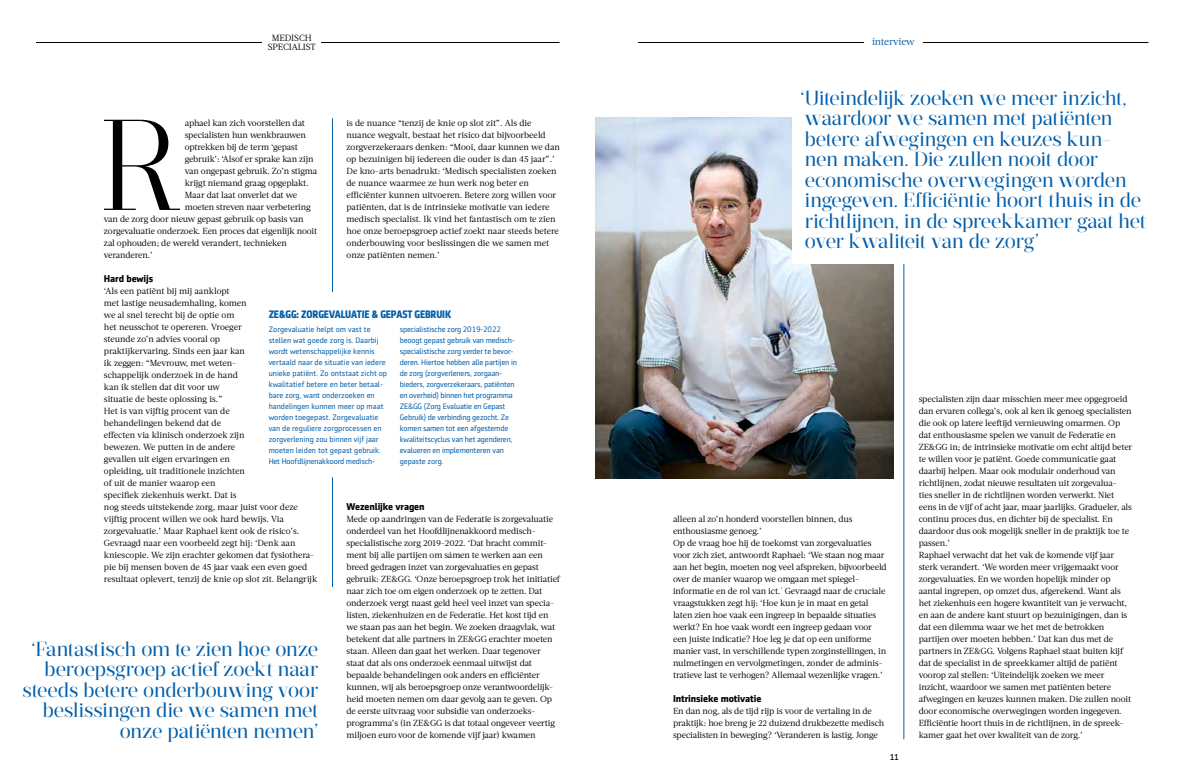
<style>
.page{position:relative;width:1191px;height:780px;background:#fff}
.page>*{position:absolute;margin:0;border:0;box-sizing:border-box;transform-origin:0 0}
.t1{font:300 128.8px "Prumo Display";color:#000}
.t2{font:20.2px/20.5px "Prumo Display";letter-spacing:-.01em;color:#005eaa}
.t3{font:700 11px "Sentico Sans DT Cond";letter-spacing:-.01em;color:#005eaa}
.t4{font:700 10px "Sentico Sans DT";letter-spacing:-.01em;color:#000}
.t5{font:10px "Acta";letter-spacing:-.01em;color:#005eaa}
.t6{font:9px/9px "Acta";letter-spacing:-.01em;color:#000;text-align:center}
.t7{font:8.8px/12px "Acta";letter-spacing:-.01em;color:#000}
.t8{font:8.5px "Museo Sans 500";color:#000}
.t9{font:8px/11px "Sentico Sans DT";color:#005eaa}
.t10{font:8px/11px "Sentico Sans DT";letter-spacing:-.02em;color:#005eaa}
</style>
<div class="page">
<hr style="left:36px;top:42px;width:523px;height:1px;background:#000">
<div style="left:263px;top:35px;width:58px;height:28px;background:#fff"></div>
<hr style="left:638px;top:42px;width:510px;height:1px;background:#000">
<div style="left:864px;top:37px;width:58px;height:10px;background:#fff"></div>
<hr style="left:332px;top:118px;width:1px;height:174px;background:#005eaa">
<hr style="left:903px;top:247px;width:1px;height:492px;background:#005eaa">
<img style="left:595px;top:117px;width:298px;height:361px">
<div style="left:792px;top:85px;width:348px;height:179px;background:#fff"></div>
<hr style="left:332px;top:477px;width:1px;height:261px;background:#005eaa">
<p class="t6" style="left:268px;top:34px;width:49px">MEDISCH<br>SPECIALIST</p>
<p class="t5" style="left:872px;top:36px;width:44px">interview</p>
<p class="t2" style="left:800px;top:88px;width:347px">‘Uiteindelijk zoeken we meer inzicht, waardoor we samen met patiënten betere afwegingen en keuzes kun-<br>nen maken. Die zullen nooit door economische overwegingen worden ingegeven. Efficiëntie hoort thuis in de richtlijnen, in de spreekkamer gaat het over kwaliteit van de zorg’</p>
<h1 class="t1" style="left:98px;top:90px;width:83px">R</h1>
<p class="t7" style="left:185px;top:117px;width:122px">aphael kan zich voorstellen dat</p>
<p class="t7" style="left:346px;top:117px;width:215px">is de nuance “tenzij de knie op slot zit”. Als die nuance wegvalt, bestaat het risico dat bijvoorbeeld zorgverzekeraars denken: “Mooi, daar kunnen we dan op bezuinigen bij iedereen die ouder is dan 45 jaar”.’ De kno-arts benadrukt: ‘Medisch specialisten zoeken de nuance waarmee ze hun werk nog beter en efficiënter kunnen uitvoeren. Betere zorg willen voor patiënten, dat is de intrinsieke motivatie van iedere medisch specialist. Ik vind het fantastisch om te zien hoe onze beroepsgroep actief zoekt naar steeds betere onderbouwing voor beslissingen die we samen met onze patiënten nemen.’</p>
<p class="t7" style="left:185px;top:129px;width:122px">specialisten hun wenkbrauwen</p>
<p class="t7" style="left:185px;top:141px;width:115px">optrekken bij de term ‘gepast</p>
<p class="t7" style="left:185px;top:153px;width:130px">gebruik’: ‘Alsof er sprake kan zijn</p>
<p class="t7" style="left:185px;top:165px;width:134px">van ongepast gebruik. Zo’n stigma</p>
<p class="t7" style="left:185px;top:177px;width:125px">krijgt niemand graag opgeplakt.</p>
<p class="t7" style="left:185px;top:189px;width:114px">Maar dat laat onverlet dat we</p>
<p class="t7" style="left:185px;top:201px;width:128px">moeten streven naar verbetering</p>
<p class="t7" style="left:104px;top:213px;width:201px">van de zorg door nieuw gepast gebruik op basis van</p>
<p class="t7" style="left:104px;top:225px;width:215px">zorgevaluatie onderzoek. Een proces dat eigenlijk nooit</p>
<p class="t7" style="left:104px;top:237px;width:184px">zal ophouden; de wereld verandert, technieken</p>
<p class="t7" style="left:104px;top:249px;width:50px">veranderen.’</p>
<p class="t4" style="left:104px;top:273px;width:51px">Hard bewijs</p>
<p class="t7" style="left:104px;top:285px;width:215px">‘Als een patiënt bij mij aanklopt<br>met lastige neusademhaling, komen<br>we al snel terecht bij de optie om<br>het neusschot te opereren. Vroeger<br>steunde zo’n advies vooral op<br>praktijkervaring. Sinds een jaar kan<br>ik zeggen: “Mevrouw, met weten-<br>schappelijk onderzoek in de hand<br>kan ik stellen dat dit voor uw<br>situatie de beste oplossing is.”<br>Het is van vijftig procent van de<br>behandelingen bekend dat de<br>effecten via klinisch onderzoek zijn<br>bewezen. We putten in de andere<br>gevallen uit eigen ervaringen en<br>opleiding, uit traditionele inzichten<br>of uit de manier waarop een<br>specifiek ziekenhuis werkt. Dat is<br>nog steeds uitstekende zorg, maar juist voor deze vijftig procent willen we ook hard bewijs. Via zorgevaluatie.’ Maar Raphael kent ook de risico’s.<br>Gevraagd naar een voorbeeld zegt hij: ‘Denk aan kniescopie. We zijn erachter gekomen dat fysiothera&shy;pie bij mensen boven de 45 jaar vaak een even goed resultaat oplevert, tenzij de knie op slot zit. Belangrijk</p>
<p class="t3" style="left:269px;top:308px;width:184px">ZE&amp;GG: ZORGEVALUATIE &amp; GEPAST GEBRUIK</p>
<p class="t9" style="left:269px;top:323px;width:120px">Zorgevaluatie helpt om vast te stellen wat goede zorg is. Daarbij wordt wetenschappelijke kennis vertaald naar de situatie van iedere unieke patiënt. Zo ontstaat zicht op kwalitatief betere en beter betaal&shy;bare zorg, want onderzoeken en handelingen kunnen meer op maat worden toegepast. Zorgevaluatie van de reguliere zorgprocessen en zorgverlening zou binnen vijf jaar moeten leiden tot gepast gebruik.<br>Het Hoofdlijnenakkoord medisch-</p>
<p class="t10" style="left:400px;top:323px;width:119px">specialistische zorg 2019-2022 beoogt gepast gebruik van medisch&shy;specialistische zorg verder te bevor&shy;deren. Hiertoe hebben alle partijen in de zorg (zorgverleners, zorgaan&shy;bieders, zorgverzekeraars, patiënten en overheid) binnen het programma ZE&amp;GG (Zorg Evaluatie en Gepast Gebruik) de verbinding gezocht. Ze komen samen tot een afgestemde kwaliteitscyclus van het agenderen, evalueren en implementeren van gepaste zorg.</p>
<p class="t7" style="left:918px;top:393px;width:215px">specialisten zijn daar misschien meer mee opgegroeid dan ervaren collega’s, ook al ken ik genoeg specialisten die ook op latere leeftijd vernieuwing omarmen. Op dat enthousiasme spelen we vanuit de Federatie en ZE&amp;GG in; de intrinsieke motivatie om echt altijd beter te willen voor je patiënt. Goede communicatie gaat daarbij helpen. Maar ook modulair onderhoud van richtlijnen, zodat nieuwe resultaten uit zorgevalua&shy;ties sneller in de richtlijnen worden verwerkt. Niet eens in de vijf of acht jaar, maar jaarlijks. Gradueler, als continu proces dus, en dichter bij de specialist. En daardoor dus ook mogelijk sneller in de praktijk toe te passen.’<br>Raphael verwacht dat het vak de komende vijf jaar sterk verandert. ‘We worden meer vrijgemaakt voor zorgevaluaties. En we worden hopelijk minder op aantal ingrepen, op omzet dus, afgerekend. Want als het ziekenhuis een hogere kwantiteit van je verwacht, en aan de andere kant stuurt op bezuinigingen, dan is dat een dilemma waar we het met de betrokken partijen over moeten hebben.’ Dat kan dus met de partners in ZE&amp;GG. Volgens Raphael staat buiten kijf dat de specialist in de spreekkamer altijd de patiënt voorop zal stellen: ‘Uiteindelijk zoeken we meer inzicht, waardoor we samen met patiënten betere afwegingen en keuzes kunnen maken. Die zullen nooit door economische overwegingen worden ingegeven.<br>Efficiëntie hoort thuis in de richtlijnen, in de spreek&shy;kamer gaat het over kwaliteit van de zorg.’</p>
<p class="t4" style="left:346px;top:501px;width:80px">Wezenlijke vragen</p>
<p class="t7" style="left:346px;top:513px;width:215px">Mede op aandringen van de Federatie is zorgevaluatie onderdeel van het Hoofdlijnenakkoord medisch&shy;specialistische zorg 2019-2022. ‘Dat bracht commit&shy;ment bij alle partijen om sámen te werken aan een breed gedragen inzet van zorgevaluaties en gepast gebruik: ZE&amp;GG. ‘Onze beroepsgroep trok het initiatief naar zich toe om eigen onderzoek op te zetten. Dat onderzoek vergt naast geld heel veel inzet van specia&shy;listen, ziekenhuizen en de Federatie. Het kost tijd en we staan pas aan het begin. We zoeken draagvlak, wat betekent dat alle partners in ZE&amp;GG erachter moeten staan. Alleen dan gaat het werken. Daar tegenover staat dat als ons onderzoek eenmaal uitwijst dat bepaalde behandelingen ook anders en efficiënter kunnen, wij als beroepsgroep onze verantwoordelijk&shy;heid moeten nemen om daar gevolg aan te geven. Op de eerste uitvraag voor subsidie van onderzoeks&shy;programma’s (in ZE&amp;GG is dat totaal ongeveer veertig miljoen euro voor de komende vijf jaar) kwamen</p>
<p class="t7" style="left:673px;top:513px;width:215px">alleen al zo’n honderd voorstellen binnen, dus enthousiasme genoeg.’<br>Op de vraag hoe hij de toekomst van zorgevaluaties voor zich ziet, antwoordt Raphael: ‘We staan nog maar aan het begin, moeten nog veel afspreken, bijvoorbeeld over de manier waarop we omgaan met spiegel&shy;informatie en de rol van ict.' Gevraagd naar de cruciale vraagstukken zegt hij: ‘Hoe kun je in maat en getal laten zien hoe vaak een ingreep in bepaalde situaties werkt? En hoe vaak wordt een ingreep gedaan voor een juiste indicatie? Hoe leg je dat op een uniforme manier vast, in verschillende typen zorginstellingen, in nulmetingen en vervolgmetingen, zonder de adminis&shy;tratieve last te verhogen? Allemaal wezenlijke vragen.’</p>
<h2 class="t2" style="left:22px;top:639px;width:297px;text-align:right">‘Fantastisch om te zien hoe onze beroepsgroep actief zoekt naar steeds betere onderbouwing voor beslissingen die we samen met onze patiënten nemen’</h2>
<p class="t4" style="left:673px;top:693px;width:90px">Intrinsieke motivatie</p>
<p class="t7" style="left:673px;top:705px;width:213px">En dan nog, als de tijd rijp is voor de vertaling in de praktijk: hoe breng je 22 duizend drukbezette medisch specialisten in beweging? ‘Veranderen is lastig. Jonge</p>
<p class="t8" style="left:890px;top:752px;width:10px">11</p>
</div>
